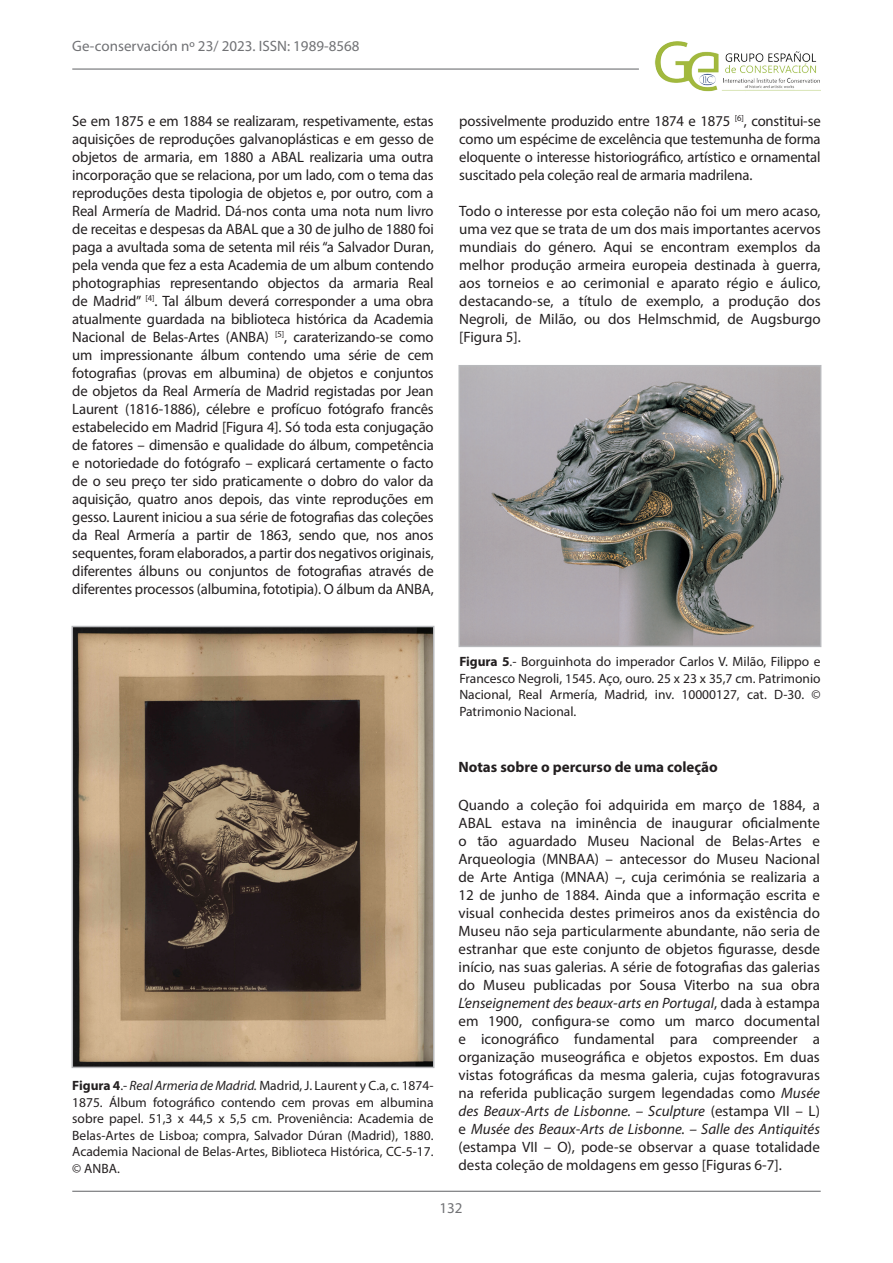
<style>
.page{position:relative;width:893px;height:1263px;background:#fff}
.page>*{position:absolute;margin:0;border:0;box-sizing:border-box;transform-origin:0 0}
.t1{font:15px/18px "Myriad Pro";letter-spacing:-.01em;color:#231f20;text-align:justify}
.t2{font:15px "Myriad Pro";color:#717275}
.t3{font:700 15px "Myriad Pro";color:#231f20}
.t4{font:13.5px/16.5px "Myriad Pro";color:#231f20;text-align:justify}
.s1{font-weight:700}
.s2{font-style:italic}
</style>
<div class="page">
<hr style="left:72px;top:68px;width:567px;height:2px;background:#717275">
<hr style="left:72px;top:1191px;width:749px;height:1px;background:#717275">
<img style="left:654px;top:41px;width:167px;height:51px">
<img style="left:75px;top:629px;width:356px;height:436px">
<div style="left:72px;top:626px;width:362px;height:442px;border:2px solid #b8b9bc"></div>
<img style="left:461px;top:368px;width:357px;height:276px">
<div style="left:458px;top:365px;width:363px;height:282px;border:2px solid #b8b9bc"></div>
<p class="t2" style="left:72px;top:37px;width:289px">Ge-conservación nº 23/ 2023. ISSN: 1989-8568</p>
<p class="t1" style="left:72px;top:112px;width:363px">Se em 1875 e em 1884 se realizaram, respetivamente, estas aquisições de reproduções galvanoplásticas e em gesso de objetos de armaria, em 1880 a ABAL realizaria uma outra incorporação que se relaciona, por um lado, com o tema das reproduções desta tipologia de objetos e, por outro, com a Real Armería de Madrid. Dá-nos conta uma nota num livro de receitas e despesas da ABAL que a 30 de julho de 1880 foi paga a avultada soma de setenta mil réis “a Salvador Duran, pela venda que fez a esta Academia de um album contendo photographias representando objectos da armaria Real de Madrid” <sup>[4]</sup>. Tal álbum deverá corresponder a uma obra atualmente guardada na biblioteca histórica da Academia Nacional de Belas-Artes (ANBA) <sup>[5]</sup>, caraterizando-se como um impressionante álbum contendo uma série de cem fotografias (provas em albumina) de objetos e conjuntos de objetos da Real Armería de Madrid registadas por Jean Laurent (1816-1886), célebre e profícuo fotógrafo francês estabelecido em Madrid [Figura 4]. Só toda esta conjugação de fatores – dimensão e qualidade do álbum, competência e notoriedade do fotógrafo – explicará certamente o facto de o seu preço ter sido praticamente o dobro do valor da aquisição, quatro anos depois, das vinte reproduções em gesso. Laurent iniciou a sua série de fotografias das coleções da Real Armería a partir de 1863, sendo que, nos anos sequentes, foram elaborados, a partir dos negativos originais, diferentes álbuns ou conjuntos de fotografias através de diferentes processos (albumina, fototipia). O álbum da ANBA,</p>
<p class="t4" style="left:72px;top:1077px;width:363px"><span class="s1">Figura 4</span>.- <span class="s2">Real Armeria de Madrid.</span> Madrid, J. Laurent y C.a, c. 1874- 1875. Álbum fotográfico contendo cem provas em albumina sobre papel. 51,3 x 44,5 x 5,5 cm. Proveniência: Academia de Belas-Artes de Lisboa; compra, Salvador Dúran (Madrid), 1880.<br>Academia Nacional de Belas-Artes, Biblioteca Histórica, CC-5-17. © ANBA.</p>
<p class="t1" style="left:459px;top:112px;width:363px">possivelmente produzido entre 1874 e 1875 <sup>[6]</sup>, constitui-se como um espécime de excelência que testemunha de forma eloquente o interesse historiográfico, artístico e ornamental suscitado pela coleção real de armaria madrilena.</p>
<p class="t1" style="left:459px;top:202px;width:363px">Todo o interesse por esta coleção não foi um mero acaso, uma vez que se trata de um dos mais importantes acervos mundiais do género. Aqui se encontram exemplos da melhor produção armeira europeia destinada à guerra, aos torneios e ao cerimonial e aparato régio e áulico, destacando-se, a título de exemplo, a produção dos Negroli, de Milão, ou dos Helmschmid, de Augsburgo [Figura 5].</p>
<p class="t4" style="left:459px;top:653px;width:363px"><span class="s1">Figura 5</span>.- Borguinhota do imperador Carlos V. Milão, Filippo e Francesco Negroli, 1545. Aço, ouro. 25 x 23 x 35,7 cm. Patrimonio Nacional, Real Armería, Madrid, inv. 10000127, cat. D-30. © Patrimonio Nacional.</p>
<p class="t3" style="left:458px;top:758px;width:261px">Notas sobre o percurso de uma coleção</p>
<p class="t1" style="left:458px;top:796px;width:363px">Quando a coleção foi adquirida em março de 1884, a ABAL estava na iminência de inaugurar oficialmente o tão aguardado Museu Nacional de Belas-Artes e Arqueologia (MNBAA) – antecessor do Museu Nacional de Arte Antiga (MNAA) –, cuja cerimónia se realizaria a 12 de junho de 1884. Ainda que a informação escrita e visual conhecida destes primeiros anos da existência do Museu não seja particularmente abundante, não seria de estranhar que este conjunto de objetos figurasse, desde início, nas suas galerias. A série de fotografias das galerias do Museu publicadas por Sousa Viterbo na sua obra <span class="s2">L’enseignement des beaux-arts en Portugal</span>, dada à estampa em 1900, configura-se como um marco documental e iconográfico fundamental para compreender a organização museográfica e objetos expostos. Em duas vistas fotográficas da mesma galeria, cujas fotogravuras na referida publicação surgem legendadas como <span class="s2">Musée des Beaux-Arts de Lisbonne. – Sculpture</span> (estampa VII – L) e <span class="s2">Musée des Beaux-Arts de Lisbonne. – Salle des Antiquités </span>(estampa VII – O), pode-se observar a quase totalidade desta coleção de moldagens em gesso [Figuras 6-7].</p>
<p class="t2" style="left:439px;top:1198px;width:25px">132</p>
</div>
